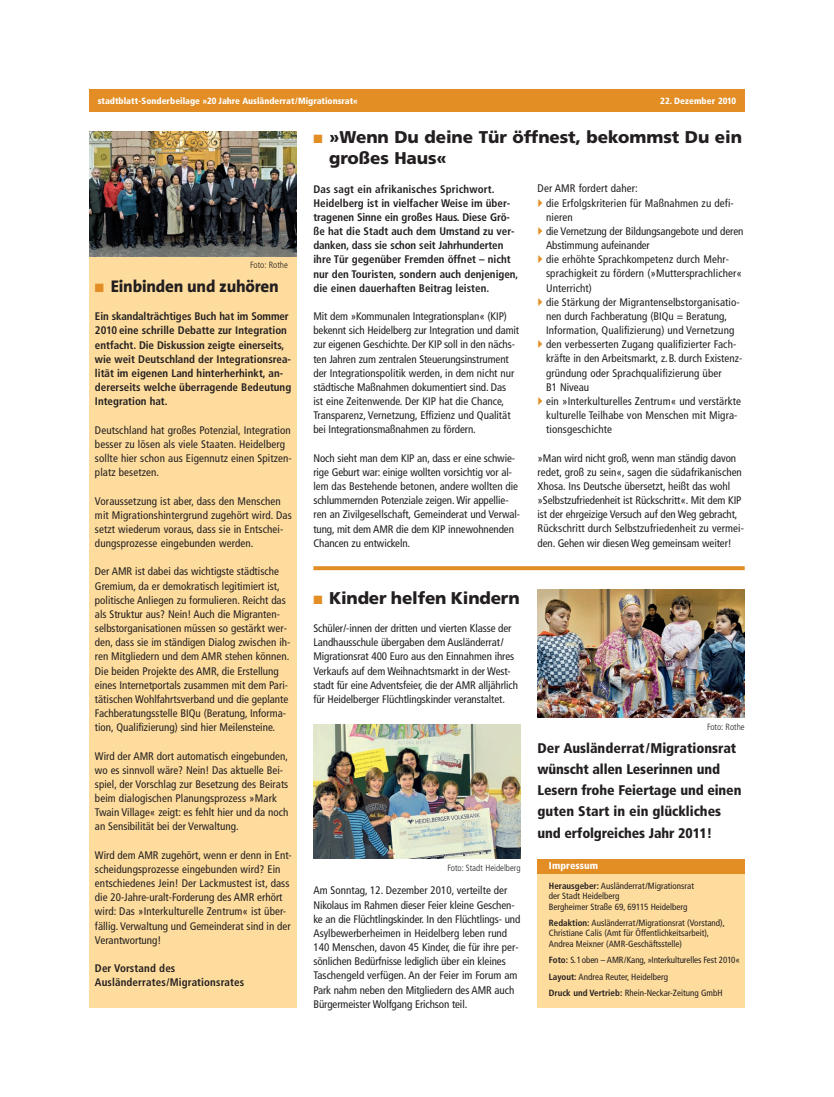
<style>
.page{position:relative;width:834px;height:1097px;background:#fff}
.page>*{position:absolute;margin:0;border:0;box-sizing:border-box;transform-origin:0 0}
.t1{font:900 17px/21.3px "Frutiger";letter-spacing:-.005em;color:#231f20}
.t2{font:800 17px "The Sans";letter-spacing:-.01em;color:#231f20}
.t3{font:900 condensed 14px/21.3px "Frutiger";letter-spacing:-.01em;color:#231f20}
.t4{font:condensed 11px/14.2px "Frutiger";color:#231f20}
.t5{font:700 condensed 11px/14.2px "Frutiger";color:#231f20}
.t6{font:900 condensed 10px "Frutiger";letter-spacing:.01em;color:#fff}
.t7{font:condensed 9px/10.5px "Frutiger";color:#231f20}
.t8{font:900 condensed 9px "Frutiger";color:#fff}
.t9{font:300 condensed 9px "Frutiger";color:#231f20}
.s1{color:#e28e25}
.s2{font-weight:700}
</style>
<div class="page">
<div style="left:89px;top:147px;width:207px;height:861px;background:#fedc9d"></div>
<div style="left:89px;top:89px;width:655px;height:23px;background:#e28e25"></div>
<img style="left:89px;top:131px;width:207px;height:126px">
<img style="left:537px;top:590px;width:207px;height:127px">
<div style="left:537px;top:873px;width:207px;height:135px;background:#fedc9d"></div>
<div style="left:537px;top:859px;width:207px;height:14px;background:#e28e25"></div>
<svg style="left:313px;top:566px;width:431px;height:4px;background:#e3932f"></svg>
<img style="left:313px;top:724px;width:207px;height:135px">
<p class="t8" style="left:98px;top:97px;width:261px">stadtblatt-Sonderbeilage »20 Jahre Ausländerrat/Migrationsrat«</p>
<p class="t8" style="left:660px;top:97px;width:77px">22. Dezember 2010</p>
<p class="t9" style="left:250px;top:261px;width:39px">Foto: Rothe</p>
<h1 class="t2" style="left:95px;top:279px;width:185px"><span class="s1">■</span> Einbinden und zuhören</h1>
<p class="t5" style="left:95px;top:310px;width:198px">Ein skandalträchtiges Buch hat im Sommer 2010 eine schrille Debatte zur Integration entfacht. Die Diskussion zeigte einerseits, wie weit Deutschland der Integrationsrea&shy;lität im eigenen Land hinterherhinkt, an&shy;dererseits welche überragende Bedeutung Integration hat.</p>
<p class="t4" style="left:95px;top:424px;width:198px">Deutschland hat großes Potenzial, Integration besser zu lösen als viele Staaten. Heidelberg sollte hier schon aus Eigennutz einen Spitzen&shy;platz besetzen.</p>
<p class="t4" style="left:95px;top:494px;width:198px">Voraussetzung ist aber, dass den Menschen mit Migrationshintergrund zugehört wird. Das setzt wiederum voraus, dass sie in Entschei&shy;dungsprozesse eingebunden werden.</p>
<p class="t4" style="left:95px;top:565px;width:197px">Der AMR ist dabei das wichtigste städtische Gremium, da er demokratisch legitimiert ist, politische Anliegen zu formulieren. Reicht das als Struktur aus? Nein! Auch die Migranten&shy;selbstorganisationen müssen so gestärkt wer&shy;den, dass sie im ständigen Dialog zwischen ih&shy;ren Mitgliedern und dem AMR stehen können.<br>Die beiden Projekte des AMR, die Erstellung eines Internetportals zusammen mit dem Pari&shy;tätischen Wohlfahrtsverband und die geplante Fachberatungsstelle BIQu (Beratung, Informa&shy;tion, Qualifizierung) sind hier Meilensteine.</p>
<p class="t4" style="left:95px;top:749px;width:195px">Wird der AMR dort automatisch eingebunden, wo es sinnvoll wäre? Nein! Das aktuelle Bei&shy;spiel, der Vorschlag zur Besetzung des Beirats beim dialogischen Planungsprozess »Mark Twain Village« zeigt: es fehlt hier und da noch an Sensibilität bei der Verwaltung.</p>
<p class="t4" style="left:95px;top:849px;width:198px">Wird dem AMR zugehört, wenn er denn in Ent&shy;scheidungsprozesse eingebunden wird? Ein entschiedenes Jein! Der Lackmustest ist, dass die 20-Jahre-uralt-Forderung des AMR erhört wird: Das »Interkulturelle Zentrum« ist über&shy;fällig. Verwaltung und Gemeinderat sind in der Verantwortung!</p>
<p class="t5" style="left:95px;top:962px;width:151px">Der Vorstand des<br>Ausländerrates/Migrationsrates</p>
<h1 class="t1" style="left:329px;top:128px;width:414px;text-indent:-16px"><span class="s1">■</span> »Wenn Du deine Tür öffnest, bekommst Du ein großes Haus«</h1>
<p class="t5" style="left:313px;top:182px;width:206px">Das sagt ein afrikanisches Sprichwort.<br>Heidelberg ist in vielfacher Weise im über&shy;tragenen Sinne ein großes Haus. Diese Grö&shy;ße hat die Stadt auch dem Umstand zu ver&shy;danken, dass sie schon seit Jahrhunderten ihre Tür gegenüber Fremden öffnet – nicht nur den Touristen, sondern auch denjenigen, die einen dauerhaften Beitrag leisten.</p>
<p class="t4" style="left:313px;top:310px;width:207px">Mit dem »Kommunalen Integrationsplan« (KIP) bekennt sich Heidelberg zur Integration und damit zur eigenen Geschichte. Der KIP soll in den nächs&shy;ten Jahren zum zentralen Steuerungsinstrument der Integrationspolitik werden, in dem nicht nur städtische Maßnahmen dokumentiert sind. Das<br>ist eine Zeitenwende. Der KIP hat die Chance, Transparenz, Vernetzung, Effizienz und Qualität bei Integrationsmaßnahmen zu fördern.</p>
<p class="t4" style="left:313px;top:452px;width:208px">Noch sieht man dem KIP an, dass er eine schwie&shy;rige Geburt war: einige wollten vorsichtig vor al&shy;lem das Bestehende betonen, andere wollten die schlummernden Potenziale zeigen. Wir appellie&shy;ren an Zivilgesellschaft, Gemeinderat und Verwal&shy;tung, mit dem AMR die dem KIP innewohnenden Chancen zu entwickeln.</p>
<h1 class="t1" style="left:313px;top:588px;width:208px"><span class="s1">■</span> Kinder helfen Kindern</h1>
<p class="t4" style="left:313px;top:622px;width:206px">Schüler/-innen der dritten und vierten Klasse der Landhausschule übergaben dem Ausländerrat/ Migrationsrat 400 Euro aus den Einnahmen ihres Verkaufs auf dem Weihnachtsmarkt in der West&shy;stadt für eine Adventsfeier, die der AMR alljährlich für Heidelberger Flüchtlingskinder veranstaltet.</p>
<p class="t9" style="left:447px;top:864px;width:74px">Foto: Stadt Heidelberg</p>
<p class="t4" style="left:313px;top:884px;width:208px">Am Sonntag, 12. Dezember 2010, verteilte der Nikolaus im Rahmen dieser Feier kleine Geschen&shy;ke an die Flüchtlingskinder. In den Flüchtlings- und Asylbewerberheimen in Heidelberg leben rund 140 Menschen, davon 45 Kinder, die für ihre per&shy;sönlichen Bedürfnisse lediglich über ein kleines Taschengeld verfügen. An der Feier im Forum am Park nahm neben den Mitgliedern des AMR auch Bürgermeister Wolfgang Erichson teil.</p>
<p class="t4" style="left:546px;top:182px;width:199px;text-indent:-9px">Der AMR fordert daher:<br>die Erfolgskriterien für Maßnahmen zu defi&shy;nieren<br>die Vernetzung der Bildungsangebote und deren Abstimmung aufeinander<br>die erhöhte Sprachkompetenz durch Mehr&shy;sprachigkeit zu fördern (»Muttersprachlicher« Unterricht)<br>die Stärkung der Migrantenselbstorganisatio&shy;nen durch Fachberatung (BIQu = Beratung, Information, Qualifizierung) und Vernetzung den verbesserten Zugang qualifizierter Fach&shy;kräfte in den Arbeitsmarkt, z.B. durch Existenz&shy;gründung oder Sprachqualifizierung über<br>B1 Niveau<br>ein »Interkulturelles Zentrum« und verstärkte kulturelle Teilhabe von Menschen mit Migra&shy;tionsgeschichte</p>
<p class="t4" style="left:537px;top:452px;width:208px">»Man wird nicht groß, wenn man ständig davon redet, groß zu sein«, sagen die südafrikanischen Xhosa. Ins Deutsche übersetzt, heißt das wohl »Selbstzufriedenheit ist Rückschritt«. Mit dem KIP ist der ehrgeizige Versuch auf den Weg gebracht, Rückschritt durch Selbstzufriedenheit zu vermei&shy;den. Gehen wir diesen Weg gemeinsam weiter!</p>
<p class="t9" style="left:706px;top:723px;width:39px">Foto: Rothe</p>
<p class="t3" style="left:537px;top:738px;width:205px">Der Ausländerrat/Migrationsrat wünscht allen Leserinnen und<br>Lesern frohe Feiertage und einen guten Start in ein glückliches und erfolgreiches Jahr 2011!</p>
<p class="t6" style="left:548px;top:861px;width:51px">Impressum</p>
<p class="t7" style="left:548px;top:881px;width:146px"><span class="s2">Herausgeber:</span> Ausländerrat/Migrationsrat der Stadt Heidelberg<br>Bergheimer Straße 69, 69115 Heidelberg</p>
<p class="t7" style="left:548px;top:918px;width:177px"><span class="s2">Redaktion:</span> Ausländerrat/Migrationsrat (Vorstand),<br>Christiane Calis (Amt für Öffentlichkeitsarbeit),<br>Andrea Meixner (AMR-Geschäftsstelle)</p>
<p class="t7" style="left:548px;top:953px;width:192px;line-height:16.5px"><span class="s2">Foto:</span> S.1oben – AMR/Kang, »Interkulturelles Fest 2010«<br><span class="s2">Layout:</span> Andrea Reuter, Heidelberg<br><span class="s2">Druck und Vertrieb:</span> Rhein-Neckar-Zeitung GmbH</p>
</div>
